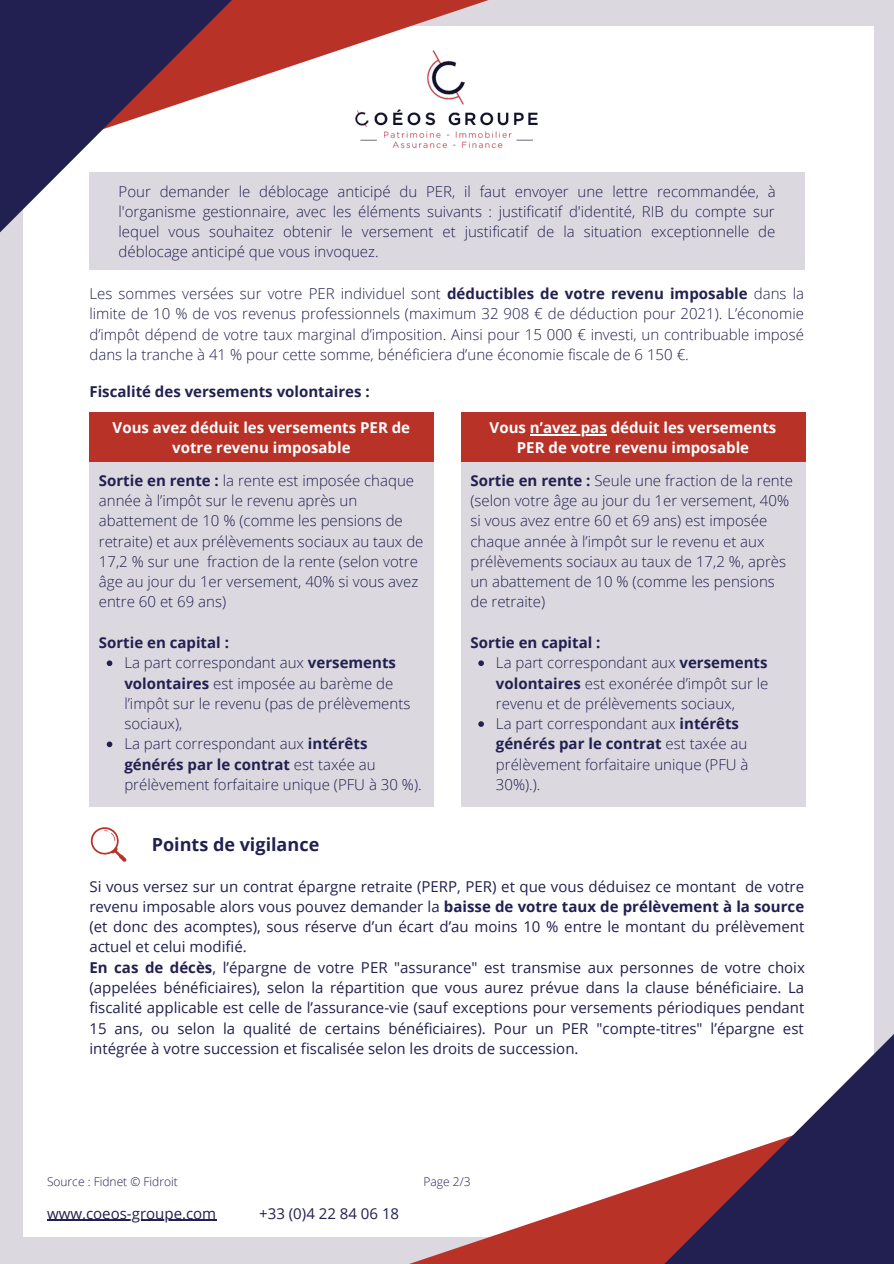
<style>
.page{position:relative;width:894px;height:1264px;background:#fff}
.page>*{position:absolute;margin:0;border:0;box-sizing:border-box;transform-origin:0 0}
.t1{font:700 18px "Open Sans";color:#222050}
.t2{font:300 15px/20.2px "Open Sans";color:#222050}
.t3{font:15px/20.2px "Open Sans";color:#222050;text-align:justify}
.t4{font:700 15px/20.2px "Open Sans";color:#fff;text-align:center}
.t5{font:700 15px "Open Sans";color:#222050}
.t6{font:300 12px "Open Sans";color:#222050}
.s1{font-weight:700}
</style>
<div class="page">
<div style="left:0;top:0;width:893px;height:1263px;background:#dbd9df"></div>
<div style="left:23px;top:26px;width:850px;height:1210px;background:#fff"></div>
<svg style="left:243px;top:0;width:246px;height:173px"></svg>
<svg style="left:0;top:0;width:243px;height:233px;fill:#222050"></svg>
<svg style="left:406px;top:862px;width:468px;height:401px"></svg>
<svg style="left:652px;top:1028px;width:241px;height:235px"></svg>
<img style="left:350px;top:50px;width:188px;height:101px">
<div style="left:89px;top:173px;width:715px;height:97px;background:#dbd9df"></div>
<div style="left:89px;top:412px;width:344px;height:50px;background:#b93228"></div>
<div style="left:89px;top:462px;width:345px;height:344px;background:#dbd9df"></div>
<svg style="left:107px;top:660px;width:5px;height:6px"></svg>
<svg style="left:107px;top:741px;width:5px;height:6px"></svg>
<div style="left:461px;top:412px;width:343px;height:50px;background:#b93228"></div>
<div style="left:461px;top:462px;width:344px;height:344px;background:#dbd9df"></div>
<svg style="left:478px;top:660px;width:6px;height:6px"></svg>
<svg style="left:478px;top:721px;width:6px;height:6px"></svg>
<svg style="left:90px;top:827px;width:36px;height:35px"></svg>
<hr style="left:47px;top:1219px;width:169px;height:1px;background:#222050">
<hr style="left:529px;top:434px;width:77px;height:1px;background:#fff">
<p class="t2" style="left:118px;top:181px;width:658px;text-align:justify">Pour demander le déblocage anticipé du PER, il faut envoyer une lettre recommandée, à l'organisme gestionnaire, avec les éléments suivants : justificatif d'identité, RIB du compte sur lequel vous souhaitez obtenir le versement et justificatif de la situation exceptionnelle de déblocage anticipé que vous invoquez.</p>
<p class="t2" style="left:89px;top:283px;width:716px;text-align:justify">Les sommes versées sur votre PER individuel sont <span class="s1">déductibles de votre revenu imposable</span> dans la limite de 10 % de vos revenus professionnels (maximum 32 908 € de déduction pour 2021). L’économie d’impôt dépend de votre taux marginal d’imposition. Ainsi pour 15 000 € investi, un contribuable imposé dans la tranche à 41 % pour cette somme, bénéficiera d’une économie fiscale de 6 150 €.</p>
<p class="t5" style="left:89px;top:381px;width:282px">Fiscalité des versements volontaires :</p>
<p class="t4" style="left:113px;top:417px;width:299px">Vous avez déduit les versements PER de votre revenu imposable</p>
<p class="t4" style="left:489px;top:417px;width:288px">Vous n’avez pas déduit les versements<br>PER de votre revenu imposable</p>
<p class="t2" style="left:99px;top:470px;width:326px"><span class="s1">Sortie en rente :</span> la rente est imposée chaque année à l’impôt sur le revenu après un abattement de 10 % (comme les pensions de retraite) et aux prélèvements sociaux au taux de 17,2 % sur une fraction de la rente (selon votre âge au jour du 1er versement, 40% si vous avez entre 60 et 69 ans)</p>
<p class="t5" style="left:99px;top:632px;width:132px">Sortie en capital :</p>
<p class="t2" style="left:124px;top:652px;width:287px">La part correspondant aux <span class="s1">versements volontaires</span> est imposée au barème de l’impôt sur le revenu (pas de prélèvements sociaux),</p>
<p class="t2" style="left:124px;top:733px;width:299px">La part correspondant aux <span class="s1">intérêts générés par le contrat</span> est taxée au prélèvement forfaitaire unique (PFU à 30 %).</p>
<p class="t2" style="left:470px;top:470px;width:324px"><span class="s1">Sortie en rente :</span> Seule une fraction de la rente (selon votre âge au jour du 1er versement, 40% si vous avez entre 60 et 69 ans) est imposée chaque année à l’impôt sur le revenu et aux prélèvements sociaux au taux de 17,2 %, après un abattement de 10 % (comme les pensions de retraite)</p>
<p class="t5" style="left:470px;top:632px;width:132px">Sortie en capital :</p>
<p class="t2" style="left:496px;top:652px;width:274px;text-align:justify">La part correspondant aux <span class="s1">versements volontaires</span> est exonérée d’impôt sur le revenu et de prélèvements sociaux,</p>
<p class="t2" style="left:496px;top:713px;width:254px">La part correspondant aux <span class="s1">intérêts générés par le contrat</span> est taxée au prélèvement forfaitaire unique (PFU à<br>30%).).</p>
<p class="t1" style="left:152px;top:831px;width:169px">Points de vigilance</p>
<p class="t3" style="left:89px;top:875px;width:716px">Si vous versez sur un contrat épargne retraite (PERP, PER) et que vous déduisez ce montant de votre revenu imposable alors vous pouvez demander la <span class="s1">baisse de votre taux de prélèvement à la source </span>(et donc des acomptes), sous réserve d’un écart d’au moins 10 % entre le montant du prélèvement actuel et celui modifié.</p>
<p class="t3" style="left:89px;top:956px;width:716px"><span class="s1">En cas de décès</span>, l’épargne de votre PER "assurance" est transmise aux personnes de votre choix (appelées bénéficiaires), selon la répartition que vous aurez prévue dans la clause bénéficiaire. La fiscalité applicable est celle de l’assurance-vie (sauf exceptions pour versements périodiques pendant 15 ans, ou selon la qualité de certains bénéficiaires). Pour un PER "compte-titres" l’épargne est intégrée à votre succession et fiscalisée selon les droits de succession.</p>
<p class="t6" style="left:47px;top:1173px;width:132px">Source : Fidnet © Fidroit</p>
<p class="t6" style="left:423px;top:1173px;width:49px">Page 2/3</p>
<p class="t3" style="left:47px;top:1202px;width:171px">www.coeos-groupe.com</p>
<p class="t3" style="left:259px;top:1202px;width:141px">+33 (0)4 22 84 06 18</p>
</div>
